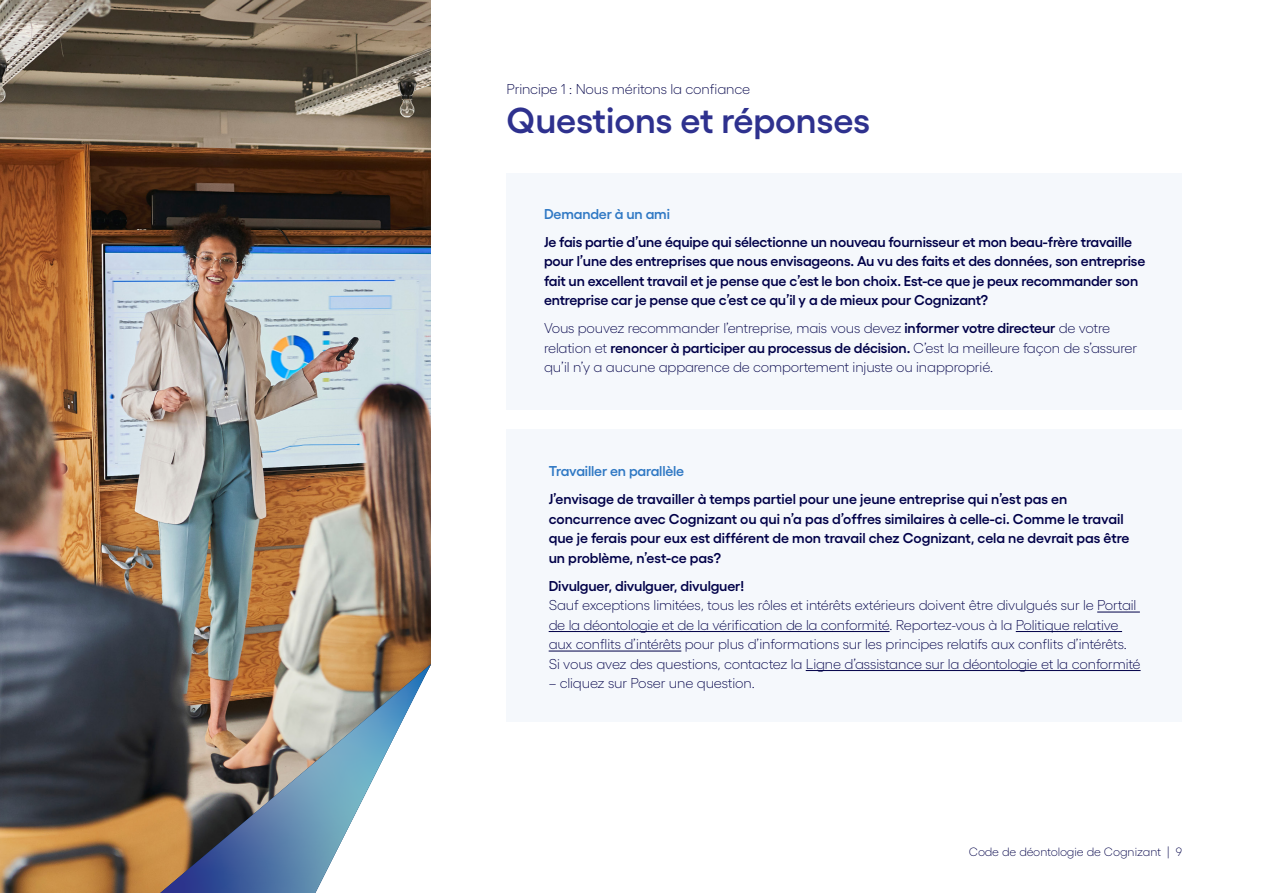
<style>
.page{position:relative;width:1263px;height:893px;background:#fff}
.page>*{position:absolute;margin:0;border:0;box-sizing:border-box;transform-origin:0 0}
.t1{font:600 36px "Gellix";color:#2e318e}
.t2{font:300 14.25px/19.5px "Gellix";letter-spacing:-.01em;color:#000048}
.t3{font:600 14.25px/19.5px "Gellix";letter-spacing:-.01em;color:#000048}
.t4{font:600 14.25px "Gellix";letter-spacing:-.01em;color:#2f78c4}
.t5{font:300 12px "Gellix";letter-spacing:-.02em;color:#000048}
.s1{font-weight:600}
</style>
<div class="page">
<div style="left:506px;top:429px;width:676px;height:293px;background:#f5f8fc"></div>
<div style="left:506px;top:173px;width:676px;height:237px;background:#f5f8fc"></div>
<hr style="left:1097px;top:612px;width:43px;height:1px;background:#000048">
<hr style="left:549px;top:631px;width:340px;height:1px;background:#000048">
<hr style="left:1016px;top:631px;width:106px;height:1px;background:#000048">
<hr style="left:549px;top:651px;width:132px;height:1px;background:#000048">
<hr style="left:806px;top:670px;width:334px;height:1px;background:#000048">
<img style="left:0;top:0;width:431px;height:893px">
<img style="left:160px;top:664px;width:271px;height:229px">
<p class="t2" style="left:506px;top:78px;width:245px">Principe 1 : Nous méritons la confiance</p>
<p class="t1" style="left:506px;top:92px;width:365px">Questions et réponses</p>
<p class="t4" style="left:544px;top:203px;width:127px">Demander à un ami</p>
<p class="t3" style="left:544px;top:231px;width:603px">Je fais partie d’une équipe qui sélectionne un nouveau fournisseur et mon beau-frère travaille pour l’une des entreprises que nous envisageons. Au vu des faits et des données, son entreprise fait un excellent travail et je pense que c’est le bon choix. Est-ce que je peux recommander son entreprise car je pense que c’est ce qu’il y a de mieux pour Cognizant?</p>
<p class="t2" style="left:544px;top:317px;width:595px">Vous pouvez recommander l’entreprise, mais vous devez <span class="s1">informer votre directeur</span> de votre relation et <span class="s1">renoncer à participer au processus de décision.</span> C’est la meilleure façon de s’assurer qu’il n’y a aucune apparence de comportement injuste ou inapproprié.</p>
<p class="t4" style="left:549px;top:460px;width:137px">Travailler en parallèle</p>
<p class="t3" style="left:549px;top:488px;width:582px">J’envisage de travailler à temps partiel pour une jeune entreprise qui n’est pas en concurrence avec Cognizant ou qui n’a pas d’offres similaires à celle-ci. Comme le travail que je ferais pour eux est différent de mon travail chez Cognizant, cela ne devrait pas être un problème, n’est-ce pas?</p>
<p class="t2" style="left:549px;top:575px;width:593px"><span class="s1">Divulguer, divulguer, divulguer!<br></span>Sauf exceptions limitées, tous les rôles et intérêts extérieurs doivent être divulgués sur le Portail de la déontologie et de la vérification de la conformité. Reportez-vous à la Politique relative aux conflits d’intérêts pour plus d’informations sur les principes relatifs aux conflits d’intérêts.<br>Si vous avez des questions, contactez la Ligne d’assistance sur la déontologie et la conformité</p>
<p class="t2" style="left:549px;top:672px;width:208px">– cliquez sur Poser une question.</p>
<p class="t5" style="left:969px;top:843px;width:215px">Code de déontologie de Cognizant | 9</p>
</div>
